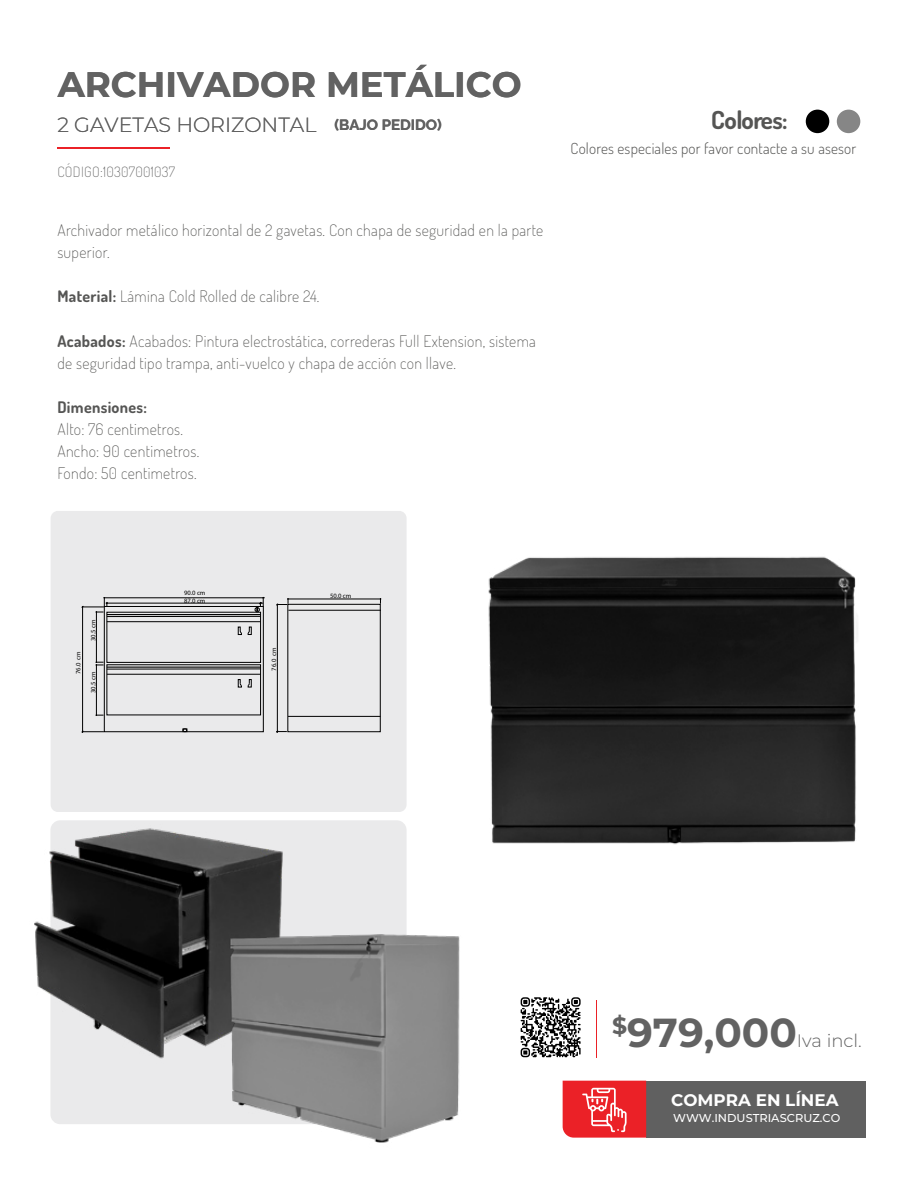
<style>
.page{position:relative;width:918px;height:1188px;background:#fff}
.page>*{position:absolute;margin:0;border:0;box-sizing:border-box;transform-origin:0 0}
.t1{font:700 40.5px "Montserrat";color:#626262}
.t2{font:700 35.4px "Montserrat";color:#626262}
.t3{font:700 24.9px "Dosis";letter-spacing:-.02em;color:#555554}
.t4{font:300 20.55px "Montserrat";color:#626262}
.t5{font:300 18px "Montserrat";color:#626262}
.t6{font:700 16.8px "Montserrat";color:#fff}
.t7{font:15.9px/22.2px "Dosis";letter-spacing:.02em;color:#555554}
.t8{font:700 15.9px "Dosis";letter-spacing:.02em;color:#555554}
.t9{font:300 15.3px "Dosis";letter-spacing:.015em;color:#555554}
.t10{font:700 15px "Raleway";color:#626262}
.t11{font:14.25px "Dosis";letter-spacing:.02em;color:#626262}
.t12{font:500 11.4px "Montserrat";color:#fff}
.t13{font:6.6px/7.6px "Myriad Pro";color:#000}
.s1{font-weight:700}
</style>
<div class="page">
<div style="left:646px;top:1081px;width:219px;height:57px;background:#606060"></div>
<svg style="left:563px;top:1081px;width:83px;height:57px;background:#ed3b41"></svg>
<hr style="left:596px;top:1000px;width:1px;height:58px;background:#eb2127">
<svg style="left:521px;top:997px;width:60px;height:61px"></svg>
<div style="left:50px;top:820px;width:357px;height:304px;background:#eaeaeb;border-radius:10px"></div>
<img style="left:34px;top:807px;width:249px;height:252px">
<img style="left:179px;top:864px;width:281px;height:279px">
<div style="left:51px;top:511px;width:356px;height:301px;background:#eaeaeb;border-radius:7px"></div>
<div style="left:287px;top:604px;width:94px;height:128px;border:1px solid #000"></div>
<hr style="left:288px;top:610px;width:93px;height:1px;background:#000">
<hr style="left:288px;top:716px;width:92px;height:1px;background:#000">
<hr style="left:277px;top:604px;width:1px;height:129px;background:#000">
<svg style="left:276px;top:730px;width:11px;height:3px"></svg>
<hr style="left:287px;top:599px;width:94px;height:1px;background:#000">
<svg style="left:276px;top:598px;width:13px;height:8px"></svg>
<div style="left:104px;top:606px;width:160px;height:126px;border:1px solid #000"></div>
<div style="left:107px;top:612px;width:154px;height:51px;border:1px solid #000"></div>
<hr style="left:107px;top:614px;width:154px;height:1px;background:#000">
<hr style="left:107px;top:616px;width:153px;height:1px;background:#000">
<hr style="left:107px;top:621px;width:154px;height:1px;background:#000">
<svg style="left:238px;top:626px;width:14px;height:9px"></svg>
<hr style="left:106px;top:603px;width:157px;height:1px;background:#000">
<hr style="left:104px;top:597px;width:161px;height:1px;background:#000">
<svg style="left:255px;top:596px;width:10px;height:16px"></svg>
<hr style="left:96px;top:664px;width:1px;height:52px;background:#000">
<svg style="left:95px;top:714px;width:9px;height:3px"></svg>
<hr style="left:96px;top:611px;width:1px;height:52px;background:#000">
<svg style="left:95px;top:661px;width:9px;height:5px"></svg>
<div style="left:107px;top:664px;width:154px;height:51px;border:1px solid #000"></div>
<hr style="left:107px;top:667px;width:154px;height:1px;background:#000">
<hr style="left:107px;top:669px;width:153px;height:1px;background:#000">
<hr style="left:107px;top:674px;width:154px;height:1px;background:#000">
<svg style="left:238px;top:679px;width:14px;height:9px"></svg>
<svg style="left:183px;top:728px;width:4px;height:4px"></svg>
<hr style="left:82px;top:606px;width:1px;height:127px;background:#000">
<svg style="left:81px;top:597px;width:28px;height:16px"></svg>
<svg style="left:81px;top:730px;width:23px;height:3px"></svg>
<img style="left:411px;top:556px;width:447px;height:406px">
<hr style="left:57px;top:148px;width:113px;height:1px;background:#eb2127">
<div style="left:837px;top:110px;width:23px;height:23px;background:#868686;border-radius:50%"></div>
<div style="left:806px;top:110px;width:23px;height:23px;background:#000;border-radius:50%"></div>
<h2 class="t2" style="left:58px;top:59px;width:466px">ARCHIVADOR METÁLICO</h2>
<p class="t4" style="left:57px;top:111px;width:261px">2 GAVETAS HORIZONTAL</p>
<p class="t11" style="left:57px;top:162px;width:119px">CÓDIGO:10307001037</p>
<p class="t10" style="left:335px;top:112px;width:109px">(BAJO PEDIDO)</p>
<h3 class="t3" style="left:711px;top:103px;width:78px">Colores:</h3>
<p class="t9" style="left:571px;top:138px;width:287px">Colores especiales por favor contacte a su asesor</p>
<p class="t7" style="left:57px;top:218px;width:488px">Archivador metálico horizontal de 2 gavetas. Con chapa de seguridad en la parte superior.</p>
<p class="t7" style="left:57px;top:285px;width:264px"><span class="s1">Material:</span> Lámina Cold Rolled de calibre 24.</p>
<p class="t7" style="left:57px;top:329px;width:480px"><span class="s1">Acabados:</span> Acabados: Pintura electrostática, correderas Full Extension, sistema de seguridad tipo trampa, anti-vuelco y chapa de acción con llave.</p>
<p class="t8" style="left:57px;top:396px;width:91px">Dimensiones:</p>
<p class="t7" style="left:57px;top:418px;width:143px">Alto: 76 centimetros.<br>Ancho: 90 centimetros.<br>Fondo: 50 centimetros.</p>
<p class="t13" style="left:74px;top:674px;width:24px;rotate:-90deg">76.0 cm</p>
<p class="t13" style="left:89px;top:641px;width:23px;rotate:-90deg">30.5 cm</p>
<p class="t13" style="left:89px;top:693px;width:23px;rotate:-90deg">30.5 cm</p>
<p class="t13" style="left:184px;top:589px;width:23px">90.0 cm<br>87.0 cm</p>
<p class="t13" style="left:270px;top:671px;width:24px;rotate:-90deg">76.0 cm</p>
<p class="t13" style="left:330px;top:592px;width:23px">50.0 cm</p>
<h1 class="t1" style="left:612px;top:1004px;width:186px"><sup>$</sup>979,000</h1>
<p class="t5" style="left:797px;top:1028px;width:67px">Iva incl.</p>
<p class="t6" style="left:671px;top:1088px;width:169px">COMPRA EN LÍNEA</p>
<p class="t12" style="left:673px;top:1109px;width:169px">WWW.INDUSTRIASCRUZ.CO</p>
</div>
